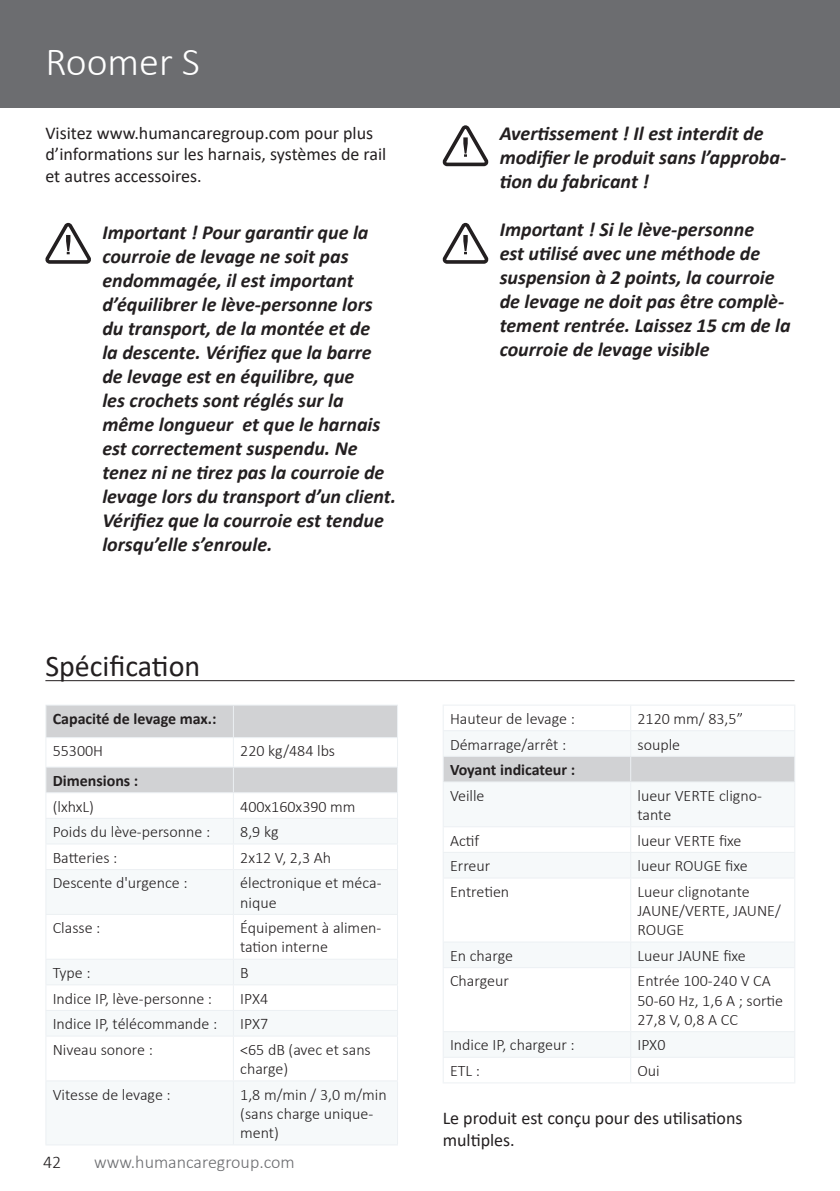
<style>
.page{position:relative;width:840px;height:1191px;background:#fff}
.page>*{position:absolute;margin:0;border:0;box-sizing:border-box;transform-origin:0 0}
.t1{font:300 40px "Calibri";color:#fff}
.Content_heading{font:30px "Calibri";color:#231f20}
.Varning_text{font:italic 700 20px/24px "Calibri";color:#231f20}
.Body_text{font:18px/21.6px "Calibri";color:#231f20}
.t2{font:300 18px "Calibri";color:#6c6d70}
.t3{font:300 18px "Calibri";color:#231f20}
.Table_cell_text{font:300 16px/19.2px "Calibri";color:#231f20}
.Table_cell_headline{font:700 16px "Calibri";color:#231f20}
</style>
<div class="page">
<div style="left:0;top:0;width:839px;height:108px;background:#6c6d70"></div>
<hr style="left:45px;top:680px;width:749px;height:1px;background:#231f20">
<svg style="left:45px;top:223px;width:46px;height:41px"></svg>
<svg style="left:442px;top:223px;width:46px;height:41px"></svg>
<svg style="left:442px;top:125px;width:46px;height:41px"></svg>
<svg style="left:46px;top:870px;width:351px;height:274px;fill:#f6f9fa"></svg>
<hr style="left:45px;top:704px;width:188px;height:1px;background:#ecf0f3">
<hr style="left:233px;top:704px;width:165px;height:1px;background:#ecf0f3">
<svg style="left:45px;top:705px;width:353px;height:164px"></svg>
<hr style="left:45px;top:869px;width:188px;height:1px;background:#ecf0f3">
<hr style="left:45px;top:870px;width:1px;height:44px;background:#ecf0f3">
<hr style="left:233px;top:869px;width:165px;height:1px;background:#ecf0f3">
<hr style="left:233px;top:870px;width:1px;height:44px;background:#ecf0f3">
<hr style="left:397px;top:870px;width:1px;height:44px;background:#ecf0f3">
<hr style="left:45px;top:914px;width:188px;height:1px;background:#ecf0f3">
<hr style="left:45px;top:915px;width:1px;height:43px;background:#ecf0f3">
<hr style="left:233px;top:914px;width:165px;height:1px;background:#ecf0f3">
<hr style="left:233px;top:915px;width:1px;height:43px;background:#ecf0f3">
<hr style="left:397px;top:915px;width:1px;height:43px;background:#ecf0f3">
<hr style="left:45px;top:958px;width:188px;height:1px;background:#ecf0f3">
<hr style="left:233px;top:958px;width:165px;height:1px;background:#ecf0f3">
<hr style="left:45px;top:984px;width:188px;height:1px;background:#ecf0f3">
<hr style="left:233px;top:984px;width:165px;height:1px;background:#ecf0f3">
<hr style="left:45px;top:1010px;width:188px;height:1px;background:#ecf0f3">
<svg style="left:45px;top:959px;width:1px;height:76px"></svg>
<hr style="left:233px;top:1010px;width:165px;height:1px;background:#ecf0f3">
<svg style="left:233px;top:959px;width:1px;height:76px"></svg>
<svg style="left:397px;top:959px;width:1px;height:76px"></svg>
<hr style="left:45px;top:1035px;width:188px;height:1px;background:#ecf0f3">
<hr style="left:45px;top:1036px;width:1px;height:44px;background:#ecf0f3">
<hr style="left:233px;top:1035px;width:165px;height:1px;background:#ecf0f3">
<hr style="left:233px;top:1036px;width:1px;height:44px;background:#ecf0f3">
<hr style="left:397px;top:1036px;width:1px;height:44px;background:#ecf0f3">
<hr style="left:45px;top:1080px;width:188px;height:1px;background:#ecf0f3">
<hr style="left:45px;top:1081px;width:1px;height:63px;background:#ecf0f3">
<hr style="left:233px;top:1080px;width:165px;height:1px;background:#ecf0f3">
<hr style="left:233px;top:1081px;width:1px;height:63px;background:#ecf0f3">
<hr style="left:397px;top:1081px;width:1px;height:63px;background:#ecf0f3">
<hr style="left:45px;top:1144px;width:188px;height:1px;background:#ecf0f3">
<hr style="left:233px;top:1144px;width:165px;height:1px;background:#ecf0f3">
<svg style="left:443px;top:782px;width:350px;height:274px"></svg>
<hr style="left:442px;top:704px;width:188px;height:1px;background:#ecf0f3">
<hr style="left:630px;top:704px;width:164px;height:1px;background:#ecf0f3">
<svg style="left:443px;top:705px;width:351px;height:76px"></svg>
<hr style="left:442px;top:781px;width:188px;height:1px;background:#ecf0f3">
<hr style="left:442px;top:782px;width:1px;height:44px;background:#ecf0f3">
<hr style="left:630px;top:781px;width:164px;height:1px;background:#ecf0f3">
<hr style="left:630px;top:782px;width:1px;height:44px;background:#ecf0f3">
<hr style="left:793px;top:782px;width:1px;height:44px;background:#ecf0f3">
<hr style="left:442px;top:826px;width:188px;height:1px;background:#ecf0f3">
<hr style="left:630px;top:826px;width:164px;height:1px;background:#ecf0f3">
<hr style="left:442px;top:852px;width:188px;height:1px;background:#ecf0f3">
<hr style="left:630px;top:852px;width:164px;height:1px;background:#ecf0f3">
<svg style="left:630px;top:827px;width:1px;height:50px"></svg>
<hr style="left:442px;top:877px;width:188px;height:1px;background:#ecf0f3">
<hr style="left:442px;top:878px;width:1px;height:63px;background:#ecf0f3">
<hr style="left:630px;top:877px;width:164px;height:1px;background:#ecf0f3">
<hr style="left:630px;top:878px;width:1px;height:63px;background:#ecf0f3">
<hr style="left:793px;top:878px;width:1px;height:63px;background:#ecf0f3">
<hr style="left:442px;top:941px;width:188px;height:1px;background:#ecf0f3">
<hr style="left:630px;top:941px;width:164px;height:1px;background:#ecf0f3">
<svg style="left:630px;top:942px;width:1px;height:25px"></svg>
<hr style="left:442px;top:967px;width:188px;height:1px;background:#ecf0f3">
<hr style="left:442px;top:968px;width:1px;height:63px;background:#ecf0f3">
<hr style="left:630px;top:967px;width:164px;height:1px;background:#ecf0f3">
<hr style="left:630px;top:968px;width:1px;height:63px;background:#ecf0f3">
<hr style="left:793px;top:968px;width:1px;height:63px;background:#ecf0f3">
<hr style="left:442px;top:1031px;width:188px;height:1px;background:#ecf0f3">
<hr style="left:630px;top:1031px;width:164px;height:1px;background:#ecf0f3">
<hr style="left:442px;top:1056px;width:188px;height:1px;background:#ecf0f3">
<hr style="left:630px;top:1056px;width:164px;height:1px;background:#ecf0f3">
<svg style="left:630px;top:1032px;width:1px;height:50px"></svg>
<hr style="left:442px;top:1082px;width:188px;height:1px;background:#ecf0f3">
<hr style="left:630px;top:1082px;width:164px;height:1px;background:#ecf0f3">
<h1 class="t1" style="left:45px;top:37px;width:156px">Roomer S</h1>
<p class="Body_text" style="left:45px;top:122px;width:342px">Visitez www.humancaregroup.com pour plus d’informations sur les harnais, systèmes de rail et autres accessoires.</p>
<p class="Varning_text" style="left:102px;top:220px;width:295px">Important ! Pour garantir que la courroie de levage ne soit pas endommagée, il est important d’équilibrer le lève-personne lors du transport, de la montée et de<br>la descente. Vérifiez que la barre de levage est en équilibre, que<br>les crochets sont réglés sur la même longueur et que le harnais est correctement suspendu. Ne tenez ni ne tirez pas la courroie de levage lors du transport d’un client.<br>Vérifiez que la courroie est tendue lorsqu’elle s’enroule.</p>
<p class="Content_heading" style="left:45px;top:644px;width:156px">Spécification</p>
<p class="Table_cell_headline" style="left:53px;top:707px;width:165px">Capacité de levage max.:</p>
<p class="Table_cell_text" style="left:53px;top:741px;width:52px">55300H</p>
<p class="Table_cell_text" style="left:240px;top:741px;width:96px">220 kg/484 lbs</p>
<p class="Table_cell_headline" style="left:53px;top:769px;width:87px">Dimensions :</p>
<p class="Table_cell_text" style="left:53px;top:796px;width:43px">(lxhxL)</p>
<p class="Table_cell_text" style="left:240px;top:796px;width:117px">400x160x390 mm</p>
<p class="Table_cell_text" style="left:53px;top:822px;width:159px">Poids du lève-personne :</p>
<p class="Table_cell_text" style="left:240px;top:822px;width:40px">8,9 kg</p>
<p class="Table_cell_text" style="left:53px;top:847px;width:66px">Batteries :</p>
<p class="Table_cell_text" style="left:240px;top:847px;width:92px">2x12 V, 2,3 Ah</p>
<p class="Table_cell_text" style="left:53px;top:873px;width:136px">Descente d'urgence :</p>
<p class="Table_cell_text" style="left:240px;top:873px;width:143px">électronique et méca&shy;nique</p>
<p class="Table_cell_text" style="left:53px;top:918px;width:49px">Classe :</p>
<p class="Table_cell_text" style="left:240px;top:918px;width:143px">Équipement à alimen&shy;tation interne</p>
<p class="Table_cell_text" style="left:53px;top:963px;width:39px">Type :</p>
<p class="Table_cell_text" style="left:240px;top:963px;width:10px">B</p>
<p class="Table_cell_text" style="left:53px;top:988px;width:161px">Indice IP, lève-personne :</p>
<p class="Table_cell_text" style="left:240px;top:988px;width:29px">IPX4</p>
<p class="Table_cell_text" style="left:53px;top:1014px;width:166px">Indice IP, télécommande :</p>
<p class="Table_cell_text" style="left:240px;top:1014px;width:29px">IPX7</p>
<p class="Table_cell_text" style="left:53px;top:1039px;width:102px">Niveau sonore :</p>
<p class="Table_cell_text" style="left:240px;top:1039px;width:132px">&lt;65 dB (avec et sans charge)</p>
<p class="Table_cell_text" style="left:53px;top:1084px;width:119px">Vitesse de levage :</p>
<p class="Table_cell_text" style="left:240px;top:1084px;width:148px">1,8 m/min / 3,0 m/min (sans charge unique&shy;ment)</p>
<p class="t3" style="left:43px;top:1151px;width:20px">42</p>
<p class="t2" style="left:94px;top:1151px;width:202px">www.humancaregroup.com</p>
<p class="Varning_text" style="left:499px;top:121px;width:288px">Avertissement ! Il est interdit de modifier le produit sans l’approba&shy;tion du fabricant !</p>
<p class="Varning_text" style="left:499px;top:217px;width:292px">Important ! Si le lève-personne<br>est utilisé avec une méthode de suspension à 2 points, la courroie de levage ne doit pas être complè&shy;tement rentrée. Laissez 15 cm de la courroie de levage visible</p>
<p class="Table_cell_text" style="left:450px;top:709px;width:126px">Hauteur de levage :</p>
<p class="Table_cell_text" style="left:637px;top:709px;width:107px">2120 mm/ 83,5”</p>
<p class="Table_cell_text" style="left:450px;top:734px;width:118px">Démarrage/arrêt :</p>
<p class="Table_cell_text" style="left:637px;top:734px;width:44px">souple</p>
<p class="Table_cell_headline" style="left:450px;top:758px;width:127px">Voyant indicateur :</p>
<p class="Table_cell_text" style="left:450px;top:785px;width:36px">Veille</p>
<p class="Table_cell_text" style="left:637px;top:785px;width:126px">lueur VERTE cligno&shy;tante</p>
<p class="Table_cell_text" style="left:450px;top:830px;width:31px">Actif</p>
<p class="Table_cell_text" style="left:637px;top:830px;width:105px">lueur VERTE fixe</p>
<p class="Table_cell_text" style="left:450px;top:856px;width:42px">Erreur</p>
<p class="Table_cell_text" style="left:637px;top:856px;width:112px">lueur ROUGE fixe</p>
<p class="Table_cell_text" style="left:450px;top:881px;width:61px">Entretien</p>
<p class="Table_cell_text" style="left:637px;top:881px;width:145px">Lueur clignotante<br>JAUNE/VERTE, JAUNE/<br>ROUGE</p>
<p class="Table_cell_text" style="left:450px;top:945px;width:64px">En charge</p>
<p class="Table_cell_text" style="left:637px;top:945px;width:110px">Lueur JAUNE fixe</p>
<p class="Table_cell_text" style="left:450px;top:971px;width:60px">Chargeur</p>
<p class="Table_cell_text" style="left:637px;top:971px;width:147px">Entrée 100-240 V CA<br>50-60 Hz, 1,6 A ; sortie<br>27,8 V, 0,8 A CC</p>
<p class="Table_cell_text" style="left:450px;top:1035px;width:126px">Indice IP, chargeur :</p>
<p class="Table_cell_text" style="left:637px;top:1035px;width:29px">IPX0</p>
<p class="Table_cell_text" style="left:450px;top:1061px;width:32px">ETL :</p>
<p class="Table_cell_text" style="left:637px;top:1061px;width:24px">Oui</p>
<p class="Body_text" style="left:442px;top:1106px;width:301px">Le produit est conçu pour des utilisations multiples.</p>
</div>
